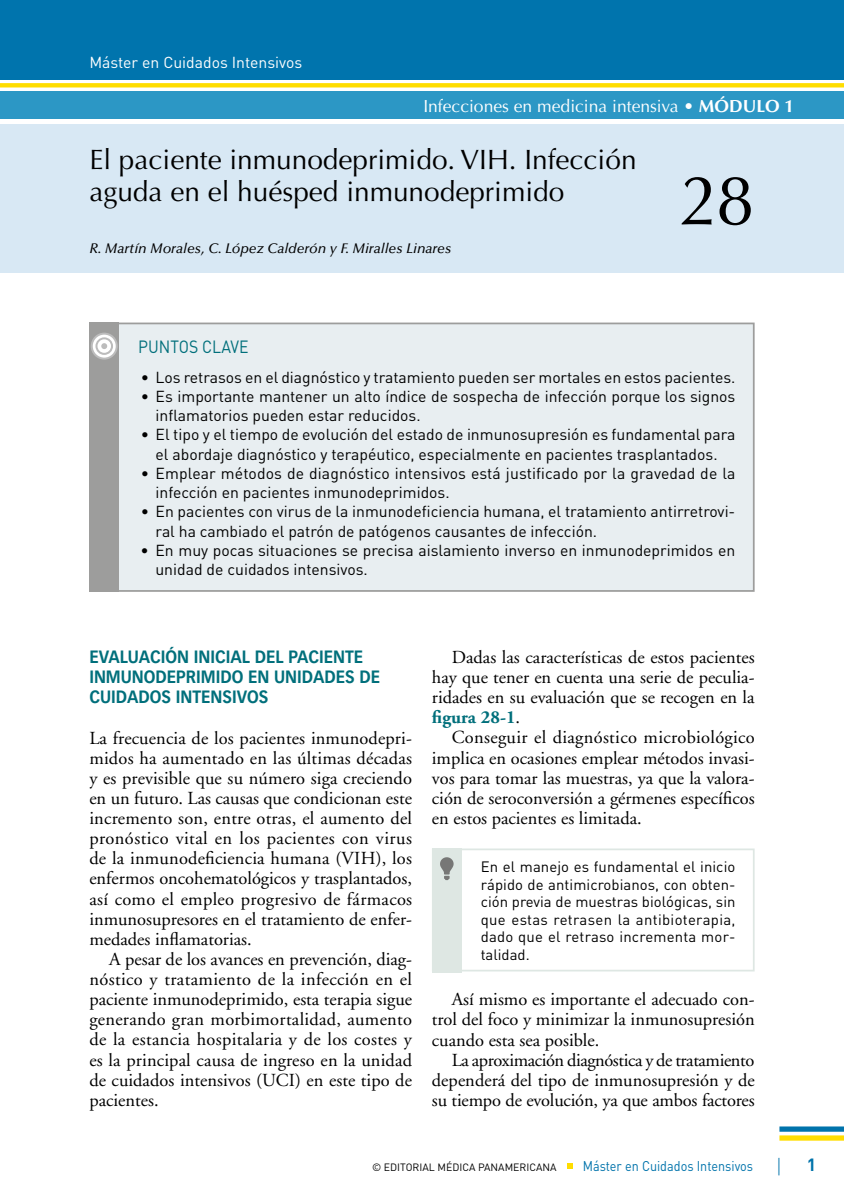
<style>
.page{position:relative;width:844px;height:1191px;background:#fff}
.page>*{position:absolute;margin:0;border:0;box-sizing:border-box;transform-origin:0 0}
.t1{font:70px "Optima LT Std";color:#000}
.t2{font:28px/31.5px "Optima LT Std";color:#000}
.t3{font:18.38px/20.1px "Adobe Garamond";color:#000;text-align:justify}
.t4{font:700 17.5px/20.1px "Vectora LT Std";color:#006f7b;scale:.9 1}
.t5{font:17.5px "Optima LT Std";color:#fff}
.t6{font:17.5px "DIN";color:#006f7b;scale:.9 1}
.t7{font:17.5px "Optima LT Std";color:#0073ab}
.t8{font:700 17.5px "DIN";color:#0073ab}
.t9{font:15.75px/19.2px "DIN";color:#000}
.t10{font:15.75px "DIN";color:#fff}
.t11{font:14.88px/17.5px "DIN";letter-spacing:.015em;color:#000;text-align:justify}
.t12{font:italic 500 14px "Optima LT Std";color:#000}
.t13{font:14px "DIN";color:#0073ab;scale:.9 1}
.t14{font:10.5px "DIN";color:#000}
.s1{font-weight:700}
.s2{font-weight:700;color:#006f7b}
</style>
<div class="page">
<div style="left:779px;top:1126px;width:64px;height:5px;background:#0073ab"></div>
<div style="left:779px;top:1135px;width:64px;height:5px;background:#fd0"></div>
<svg style="left:567px;top:1163px;width:5px;height:6px"></svg>
<div style="left:432px;top:848px;width:322px;height:123px;border:2px solid #dee7e3"></div>
<div style="left:432px;top:848px;width:29px;height:124px;background:#dee7e3"></div>
<svg style="left:440px;top:857px;width:13px;height:23px"></svg>
<div style="left:90px;top:323px;width:663px;height:268px;background:#e8eef1"></div>
<div style="left:89px;top:322px;width:665px;height:270px;border:2px solid #9d9d9c"></div>
<div style="left:89px;top:322px;width:30px;height:270px;background:#9d9d9c"></div>
<svg style="left:91px;top:333px;width:27px;height:26px"></svg>
<div style="left:93px;top:335px;width:23px;height:22px;background:#fff;border-radius:50%"></div>
<svg style="left:95px;top:337px;width:18px;height:18px"></svg>
<div style="left:97px;top:339px;width:14px;height:14px;background:#fff;border-radius:50%"></div>
<svg style="left:101px;top:343px;width:6px;height:6px"></svg>
<div style="left:0;top:92px;width:843px;height:27px;background:#2c97c5"></div>
<div style="left:0;top:0;width:843px;height:79px;background:#0074ad"></div>
<div style="left:0;top:124px;width:843px;height:149px;background:#d8e8f4"></div>
<svg style="left:0;top:83px;width:843px;height:4px;background:#ffde07"></svg>
<p class="t10" style="left:89px;top:52px;width:214px">Máster en Cuidados Intensivos</p>
<p class="t5" style="left:423px;top:96px;width:372px">Infecciones en medicina intensiva • <span class="s1">MÓDULO 1</span></p>
<h2 class="t2" style="left:89px;top:145px;width:548px">El paciente inmunodeprimido. VIH. Infección aguda en el huésped inmunodeprimido</h2>
<p class="t12" style="left:89px;top:241px;width:363px">R. Martín Morales, C. López Calderón y F. Miralles Linares</p>
<h1 class="t1" style="left:680px;top:160px;width:76px">28</h1>
<p class="t6" style="left:138px;top:336px;width:124px">PUNTOS CLAVE</p>
<p class="t9" style="left:141px;top:367px;width:596px">• Los retrasos en el diagnóstico y tratamiento pueden ser mortales en estos pacientes.</p>
<p class="t9" style="left:155px;top:386px;width:581px;text-indent:-15px">• Es importante mantener un alto índice de sospecha de infección porque los signos inflamatorios pueden estar reducidos.</p>
<p class="t9" style="left:141px;top:425px;width:596px;text-align:center">• El tipo y el tiempo de evolución del estado de inmunosupresión es fundamental para el abordaje diagnóstico y terapéutico, especialmente en pacientes trasplantados.</p>
<p class="t9" style="left:155px;top:463px;width:581px;text-indent:-15px">• Emplear métodos de diagnóstico intensivos está justificado por la gravedad de la infección en pacientes inmunodeprimidos.</p>
<p class="t9" style="left:155px;top:502px;width:581px;text-indent:-15px">• En pacientes con virus de la inmunodeficiencia humana, el tratamiento antirretrovi&shy;ral ha cambiado el patrón de patógenos causantes de infección.</p>
<p class="t9" style="left:155px;top:540px;width:581px;text-indent:-15px">• En muy pocas situaciones se precisa aislamiento inverso en inmunodeprimidos en unidad de cuidados intensivos.</p>
<p class="t4" style="left:89px;top:646px;width:324px">EVALUACIÓN INICIAL DEL PACIENTE<br>INMUNODEPRIMIDO EN UNIDADES DE<br>CUIDADOS INTENSIVOS</p>
<p class="t3" style="left:89px;top:728px;width:324px">La frecuencia de los pacientes inmunodepri&shy;midos ha aumentado en las últimas décadas y es previsible que su número siga creciendo en un futuro. Las causas que condicionan este incremento son, entre otras, el aumento del pronóstico vital en los pacientes con virus de la inmunodeficiencia humana (VIH), los enfermos oncohematológicos y trasplantados, así como el empleo progresivo de fármacos inmunosupresores en el tratamiento de enfer&shy;medades inflamatorias.</p>
<p class="t3" style="left:89px;top:949px;width:324px;text-indent:20px">A pesar de los avances en prevención, diag&shy;nóstico y tratamiento de la infección en el paciente inmunodeprimido, esta terapia sigue generando gran morbimortalidad, aumento de la estancia hospitalaria y de los costes y es la principal causa de ingreso en la unidad de cuidados intensivos (UCI) en este tipo de pacientes.</p>
<p class="t3" style="left:432px;top:647px;width:324px;text-indent:20px">Dadas las características de estos pacientes hay que tener en cuenta una serie de peculia&shy;ridades en su evaluación que se recogen en la <span class="s2">figura 28-1</span>.</p>
<p class="t3" style="left:432px;top:728px;width:324px;text-indent:20px">Conseguir el diagnóstico microbiológico implica en ocasiones emplear métodos invasi&shy;vos para tomar las muestras, ya que la valora&shy;ción de seroconversión a gérmenes específicos en estos pacientes es limitada.</p>
<p class="t11" style="left:480px;top:858px;width:256px">En el manejo es fundamental el inicio rápido de antimicrobianos, con obten&shy;ción previa de muestras biológicas, sin que estas retrasen la antibioterapia, dado que el retraso incrementa mor&shy;talidad.</p>
<p class="t3" style="left:432px;top:989px;width:324px;text-indent:20px">Así mismo es importante el adecuado con&shy;trol del foco y minimizar la inmunosupresión cuando esta sea posible.</p>
<p class="t3" style="left:432px;top:1050px;width:324px;text-indent:20px">La aproximación diagnóstica y de tratamiento dependerá del tipo de inmunosupresión y de su tiempo de evolución, ya que ambos factores</p>
<p class="t14" style="left:372px;top:1160px;width:186px">© EDITORIAL MÉDICA PANAMERICANA</p>
<p class="t13" style="left:582px;top:1157px;width:191px">Máster en Cuidados Intensivos</p>
<p class="t7" style="left:775px;top:1154px;width:7px">|</p>
<p class="t8" style="left:806px;top:1153px;width:11px">1</p>
</div>
